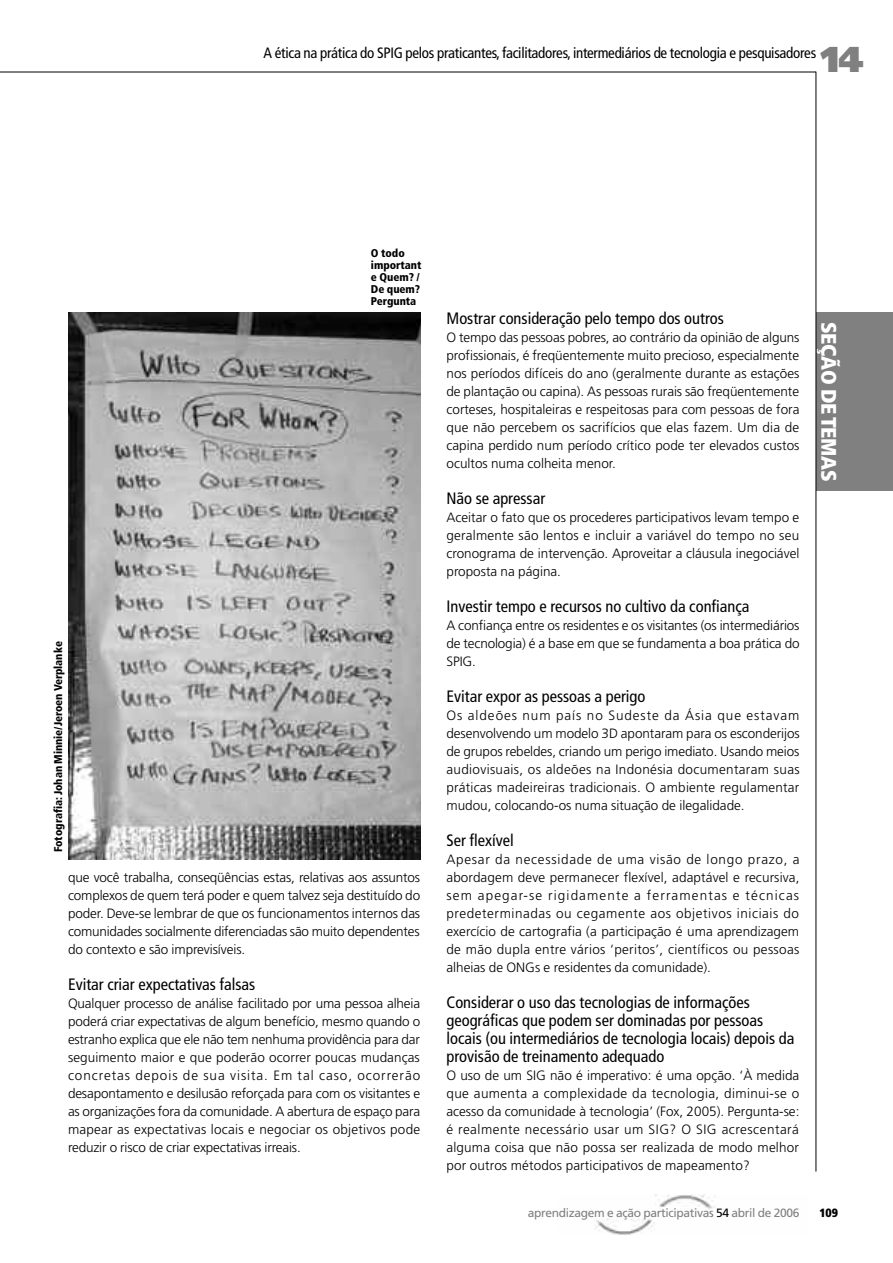
<style>
.page{position:relative;width:893px;height:1263px;background:#fff}
.page>*{position:absolute;margin:0;border:0;box-sizing:border-box;transform-origin:0 0}
.t1{font:900 36px "Frutiger";color:#808080}
.t2{font:900 condensed 21px "Frutiger";letter-spacing:-.02em;color:#fff}
.t3{font:condensed 16.5px/18px "Frutiger";color:#000}
.t4{font:condensed 15px "Frutiger";letter-spacing:-.02em;color:#000}
.t5{font:300 13.5px/18px "Frutiger";color:#000;text-align:justify}
.t6{font:12px "Frutiger";letter-spacing:-.03em;color:#808080}
.t7{font:900 condensed 12px "Frutiger";color:#000}
.t8{font:900 condensed 11.25px/12px "Frutiger";letter-spacing:-.005em;color:#000}
.s1{color:#000}
</style>
<div class="page">
<div style="left:816px;top:313px;width:77px;height:178px;background:#808080"></div>
<hr style="left:816px;top:72px;width:1px;height:1099px;background:#000">
<hr style="left:0;top:72px;width:816px;height:1px;background:#000">
<img style="left:595px;top:1194px;width:120px;height:41px">
<img style="left:69px;top:313px;width:352px;height:546px">
<p class="t4" style="left:264px;top:47px;width:554px">A ética na prática do SPIG pelos praticantes, facilitadores, intermediários de tecnologia e pesquisadores</p>
<h1 class="t1" style="left:821px;top:45px;width:45px">14</h1>
<p class="t8" style="left:53px;top:852px;width:212px;rotate:-90deg">Fotografia: Johan Minnie/Jeroen Verplanke</p>
<p class="t8" style="left:371px;top:248px;width:52px">O todo important e Quem? /<br>De quem?<br>Pergunta</p>
<p class="t5" style="left:68px;top:869px;width:354px">que você trabalha, conseqüências estas, relativas aos assuntos complexos de quem terá poder e quem talvez seja destituído do poder. Deve-se lembrar de que os funcionamentos internos das comunidades socialmente diferenciadas são muito dependentes do contexto e são imprevisíveis.</p>
<p class="t3" style="left:68px;top:977px;width:189px">Evitar criar expectativas falsas</p>
<p class="t5" style="left:68px;top:995px;width:354px">Qualquer processo de análise facilitado por uma pessoa alheia poderá criar expectativas de algum benefício, mesmo quando o estranho explica que ele não tem nenhuma providência para dar seguimento maior e que poderão ocorrer poucas mudanças concretas depois de sua visita. Em tal caso, ocorrerão desapontamento e desilusão reforçada para com os visitantes e as organizações fora da comunidade. A abertura de espaço para mapear as expectativas locais e negociar os objetivos pode reduzir o risco de criar expectativas irreais.</p>
<p class="t3" style="left:446px;top:311px;width:279px">Mostrar consideração pelo tempo dos outros</p>
<p class="t5" style="left:446px;top:329px;width:355px">O tempo das pessoas pobres, ao contrário da opinião de alguns profissionais, é freqüentemente muito precioso, especialmente nos períodos difíceis do ano (geralmente durante as estações de plantação ou capina). As pessoas rurais são freqüentemente corteses, hospitaleiras e respeitosas para com pessoas de fora que não percebem os sacrifícios que elas fazem. Um dia de capina perdido num período crítico pode ter elevados custos ocultos numa colheita menor.</p>
<p class="t3" style="left:446px;top:491px;width:100px">Não se apressar</p>
<p class="t5" style="left:446px;top:509px;width:354px">Aceitar o fato que os procederes participativos levam tempo e geralmente são lentos e incluir a variável do tempo no seu cronograma de intervenção. Aproveitar a cláusula inegociável proposta na página.</p>
<p class="t3" style="left:446px;top:599px;width:305px">Investir tempo e recursos no cultivo da confiança</p>
<p class="t5" style="left:446px;top:617px;width:355px">A confiança entre os residentes e os visitantes (os intermediários de tecnologia) é a base em que se fundamenta a boa prática do SPIG.</p>
<p class="t3" style="left:446px;top:689px;width:200px">Evitar expor as pessoas a perigo</p>
<p class="t5" style="left:446px;top:707px;width:355px">Os aldeões num país no Sudeste da Ásia que estavam desenvolvendo um modelo 3D apontaram para os esconderijos de grupos rebeldes, criando um perigo imediato. Usando meios audiovisuais, os aldeões na Indonésia documentaram suas práticas madeireiras tradicionais. O ambiente regulamentar mudou, colocando-os numa situação de ilegalidade.</p>
<p class="t3" style="left:446px;top:833px;width:69px">Ser flexível</p>
<p class="t5" style="left:446px;top:851px;width:355px">Apesar da necessidade de uma visão de longo prazo, a abordagem deve permanecer flexível, adaptável e recursiva, sem apegar-se rigidamente a ferramentas e técnicas predeterminadas ou cegamente aos objetivos iniciais do exercício de cartografia (a participação é uma aprendizagem de mão dupla entre vários ‘peritos’, científicos ou pessoas alheias de ONGs e residentes da comunidade).</p>
<p class="t3" style="left:446px;top:995px;width:349px">Considerar o uso das tecnologias de informações geográficas que podem ser dominadas por pessoas locais (ou intermediários de tecnologia locais) depois da provisão de treinamento adequado</p>
<p class="t5" style="left:446px;top:1067px;width:354px">O uso de um SIG não é imperativo: é uma opção. ‘À medida que aumenta a complexidade da tecnologia, diminui-se o acesso da comunidade à tecnologia’ (Fox, 2005). Pergunta-se: é realmente necessário usar um SIG? O SIG acrescentará alguma coisa que não possa ser realizada de modo melhor por outros métodos participativos de mapeamento?</p>
<h2 class="t2" style="left:837px;top:322px;width:161px;rotate:90deg">SEÇÃO DE TEMAS</h2>
<p class="t6" style="left:528px;top:1208px;width:273px">aprendizagem e ação participativas <span class="s1">54</span> abril de 2006</p>
<p class="t7" style="left:819px;top:1208px;width:20px">109</p>
</div>
